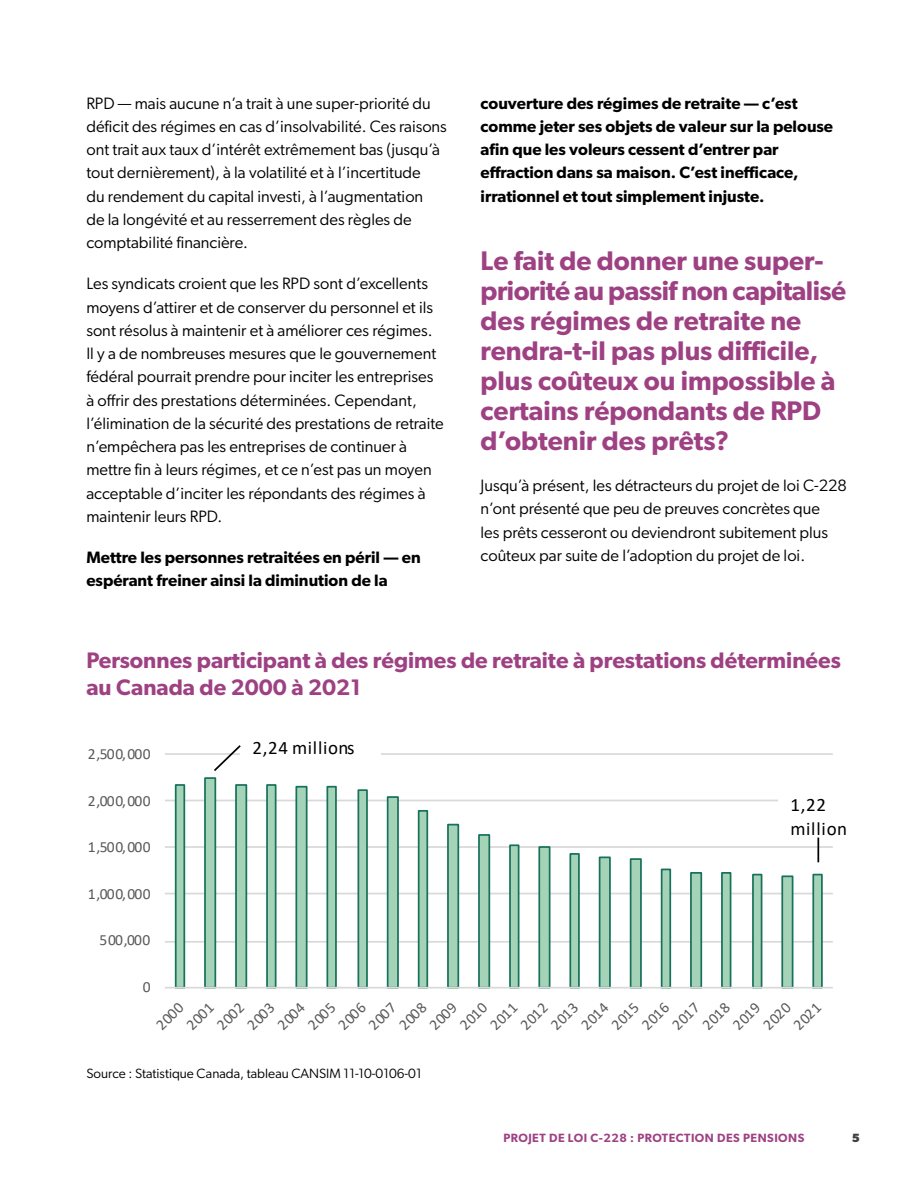
<style>
.page{position:relative;width:918px;height:1188px;background:#fff}
.page>*{position:absolute;margin:0;border:0;box-sizing:border-box;transform-origin:0 0}
.t1{font:600 27px/30px "Gibson";color:#9e4183}
.t2{font:600 22.5px/27px "Gibson";color:#9e4183}
.t3{font:18.9px/24.2px "Calibri";letter-spacing:.045em;color:#000}
.t4{font:16.5px/23.2px "Gibson";color:#000}
.t5{font:600 16.5px/23.2px "Gibson";color:#000}
.t6{font:15.45px "Calibri";letter-spacing:-.005em;color:#595959}
.t7{font:13.5px "Gibson";color:#000}
.t8{font:600 12px "Gibson";letter-spacing:.04em;color:#9e4183}
.t9{font:700 12px "Gibson";color:#3d3f42}
</style>
<div class="page">
<svg style="left:165px;top:753px;width:668px;height:236px"></svg>
<div style="left:240px;top:739px;width:141px;height:23px;background:#fff"></div>
<div style="left:778px;top:787px;width:70px;height:57px;background:#fff"></div>
<svg style="left:212px;top:745px;width:31px;height:28px"></svg>
<hr style="left:817px;top:838px;width:2px;height:24px;background:#000">
<p class="t4" style="left:86px;top:91px;width:362px">RPD — mais aucune n’a trait à une super-priorité du déficit des régimes en cas d’insolvabilité. Ces raisons ont trait aux taux d’intérêt extrêmement bas (jusqu’à tout dernièrement), à la volatilité et à l’incertitude<br>du rendement du capital investi, à l’augmentation<br>de la longévité et au resserrement des règles de comptabilité financière.</p>
<p class="t4" style="left:86px;top:272px;width:359px">Les syndicats croient que les RPD sont d’excellents moyens d’attirer et de conserver du personnel et ils sont résolus à maintenir et à améliorer ces régimes.<br>Il y a de nombreuses mesures que le gouvernement fédéral pourrait prendre pour inciter les entreprises à offrir des prestations déterminées. Cependant, l’élimination de la sécurité des prestations de retraite n’empêchera pas les entreprises de continuer à mettre fin à leurs régimes, et ce n’est pas un moyen acceptable d’inciter les répondants des régimes à maintenir leurs RPD.</p>
<p class="t5" style="left:86px;top:545px;width:336px">Mettre les personnes retraitées en péril — en espérant freiner ainsi la diminution de la</p>
<p class="t5" style="left:481px;top:91px;width:354px">couverture des régimes de retraite — c’est comme jeter ses objets de valeur sur la pelouse afin que les voleurs cessent d’entrer par effraction dans sa maison. C’est inefficace, irrationnel et tout simplement injuste.</p>
<h1 class="t1" style="left:481px;top:245px;width:367px">Le fait de donner une super&shy;priorité au passif non capitalisé des régimes de retraite ne rendra-t-il pas plus difficile, plus coûteux ou impossible à certains répondants de RPD d’obtenir des prêts?</h1>
<p class="t4" style="left:481px;top:474px;width:368px">Jusqu’à présent, les détracteurs du projet de loi C-228 n’ont présenté que peu de preuves concrètes que<br>les prêts cesseront ou deviendront subitement plus coûteux par suite de l’adoption du projet de loi.</p>
<h2 class="t2" style="left:86px;top:647px;width:756px">Personnes participant à des régimes de retraite à prestations déterminées au Canada de 2000 à 2021</h2>
<p class="t6" style="left:88px;top:743px;width:65px">2,500,000</p>
<p class="t6" style="left:88px;top:790px;width:65px">2,000,000</p>
<p class="t6" style="left:88px;top:836px;width:65px">1,500,000</p>
<p class="t6" style="left:88px;top:883px;width:65px">1,000,000</p>
<p class="t6" style="left:100px;top:929px;width:52px">500,000</p>
<p class="t6" style="left:143px;top:976px;width:9px">0</p>
<p class="t3" style="left:253px;top:735px;width:104px">2,24 millions</p>
<p class="t3" style="left:791px;top:792px;width:58px">1,22 million</p>
<p class="t6" style="left:151px;top:1020px;width:34px;rotate:-45deg">2000</p>
<p class="t6" style="left:181px;top:1020px;width:34px;rotate:-45deg">2001</p>
<p class="t6" style="left:212px;top:1020px;width:34px;rotate:-45deg">2002</p>
<p class="t6" style="left:242px;top:1020px;width:34px;rotate:-45deg">2003</p>
<p class="t6" style="left:272px;top:1020px;width:34px;rotate:-45deg">2004</p>
<p class="t6" style="left:303px;top:1020px;width:34px;rotate:-45deg">2005</p>
<p class="t6" style="left:333px;top:1020px;width:34px;rotate:-45deg">2006</p>
<p class="t6" style="left:363px;top:1020px;width:34px;rotate:-45deg">2007</p>
<p class="t6" style="left:394px;top:1020px;width:34px;rotate:-45deg">2008</p>
<p class="t6" style="left:424px;top:1020px;width:34px;rotate:-45deg">2009</p>
<p class="t6" style="left:455px;top:1020px;width:34px;rotate:-45deg">2010</p>
<p class="t6" style="left:485px;top:1020px;width:34px;rotate:-45deg">2011</p>
<p class="t6" style="left:515px;top:1020px;width:34px;rotate:-45deg">2012</p>
<p class="t6" style="left:546px;top:1020px;width:34px;rotate:-45deg">2013</p>
<p class="t6" style="left:576px;top:1020px;width:34px;rotate:-45deg">2014</p>
<p class="t6" style="left:606px;top:1020px;width:34px;rotate:-45deg">2015</p>
<p class="t6" style="left:637px;top:1020px;width:34px;rotate:-45deg">2016</p>
<p class="t6" style="left:667px;top:1020px;width:34px;rotate:-45deg">2017</p>
<p class="t6" style="left:697px;top:1020px;width:34px;rotate:-45deg">2018</p>
<p class="t6" style="left:728px;top:1020px;width:34px;rotate:-45deg">2019</p>
<p class="t6" style="left:758px;top:1020px;width:34px;rotate:-45deg">2020</p>
<p class="t6" style="left:788px;top:1020px;width:34px;rotate:-45deg">2021</p>
<p class="t7" style="left:86px;top:1065px;width:337px">Source : Statistique Canada, tableau CANSIM 11-10-0106-01</p>
<p class="t8" style="left:503px;top:1131px;width:303px">PROJET DE LOI C-228 : PROTECTION DES PENSIONS</p>
<p class="t9" style="left:852px;top:1131px;width:9px">5</p>
</div>
